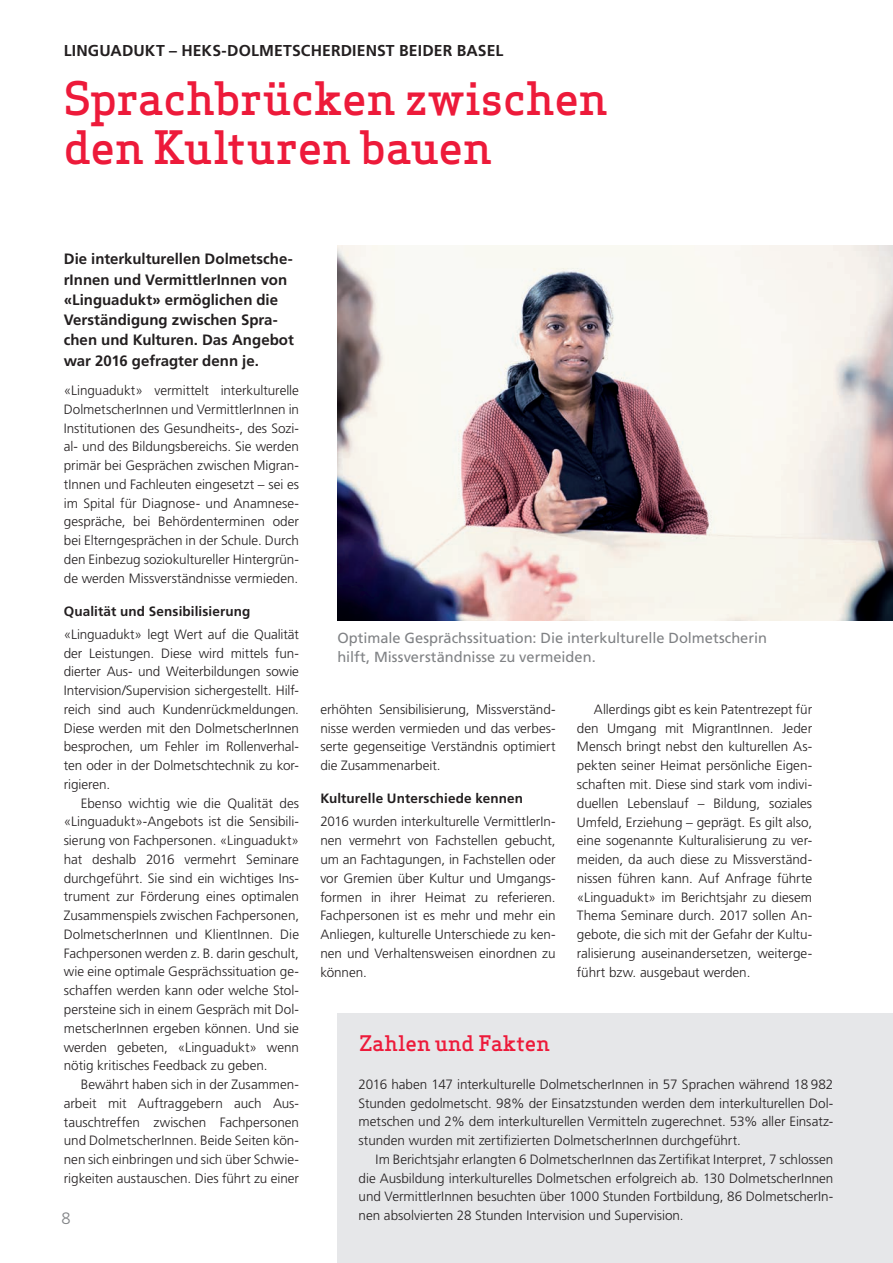
<style>
.page{position:relative;width:893px;height:1263px;background:#fff}
.page>*{position:absolute;margin:0;border:0;box-sizing:border-box;transform-origin:0 0}
.t1{font:500 45px/49.5px "Apex Serif";letter-spacing:-.005em;color:#ed1a3a}
.t2{font:500 21px "Apex Serif";color:#ed1a3a}
.t3{font:300 16.5px "Frutiger LT";color:#808285}
.t4{font:700 15.75px "Frutiger LT";letter-spacing:.005em;color:#231f20}
.t5{font:700 15px/20.2px "Frutiger LT";color:#231f20}
.t6{font:14.7px/18.8px "Frutiger LT";color:#808285}
.t7{font:300 13.5px/18.8px "Frutiger LT";color:#231f20;text-align:justify}
.t8{font:700 13.5px "Frutiger LT";letter-spacing:.01em;color:#231f20}
</style>
<div class="page">
<img style="left:337px;top:245px;width:556px;height:375px">
<div style="left:337px;top:1014px;width:556px;height:249px;background:#e6e7e9"></div>
<p class="t4" style="left:64px;top:41px;width:441px">LINGUADUKT – HEKS-DOLMETSCHERDIENST BEIDER BASEL</p>
<h1 class="t1" style="left:64px;top:73px;width:546px">Sprachbrücken zwischen den Kulturen bauen</h1>
<p class="t5" style="left:64px;top:249px;width:232px">Die interkulturellen Dolmetsche&shy;rInnen und VermittlerInnen von «Linguadukt» ermöglichen die<br>Verständigung zwischen Spra&shy;chen und Kulturen. Das Angebot war 2016 gefragter denn je.</p>
<p class="t7" style="left:64px;top:381px;width:237px">«Linguadukt» vermittelt interkulturelle DolmetscherInnen und VermittlerInnen in Institutionen des Gesundheits-, des Sozi&shy;al- und des Bildungsbereichs. Sie werden primär bei Gesprächen zwischen Migran&shy;tInnen und Fachleuten eingesetzt – sei es im Spital für Diagnose- und Anamnese&shy;gespräche, bei Behördenterminen oder bei Elterngesprächen in der Schule. Durch den Einbezug soziokultureller Hintergrün&shy;de werden Missverständnisse vermieden.</p>
<p class="t8" style="left:64px;top:603px;width:188px">Qualität und Sensibilisierung</p>
<p class="t7" style="left:64px;top:625px;width:237px">«Linguadukt» legt Wert auf die Qualität der Leistungen. Diese wird mittels fun&shy;dierter Aus- und Weiterbildungen sowie Intervision/Supervision sichergestellt. Hilf&shy;reich sind auch Kundenrückmeldungen.<br>Diese werden mit den DolmetscherInnen besprochen, um Fehler im Rollenverhal&shy;ten oder in der Dolmetschtechnik zu kor&shy;rigieren.</p>
<p class="t7" style="left:64px;top:794px;width:237px;text-indent:17px">Ebenso wichtig wie die Qualität des «Linguadukt»-Angebots ist die Sensibili&shy;sierung von Fachpersonen. «Linguadukt» hat deshalb 2016 vermehrt Seminare durchgeführt. Sie sind ein wichtiges Ins&shy;trument zur Förderung eines optimalen Zusammenspiels zwischen Fachpersonen, DolmetscherInnen und KlientInnen. Die Fachpersonen werden z. B. darin geschult, wie eine optimale Gesprächssituation ge&shy;schaffen werden kann oder welche Stol&shy;persteine sich in einem Gespräch mit Dol&shy;metscherInnen ergeben können. Und sie werden gebeten, «Linguadukt» wenn nötig kritisches Feedback zu geben.</p>
<p class="t7" style="left:64px;top:1075px;width:237px;text-indent:17px">Bewährt haben sich in der Zusammen&shy;arbeit mit Auftraggebern auch Aus&shy;tauschtreffen zwischen Fachpersonen und DolmetscherInnen. Beide Seiten kön&shy;nen sich einbringen und sich über Schwie&shy;rigkeiten austauschen. Dies führt zu einer</p>
<p class="t3" style="left:62px;top:1209px;width:11px">8</p>
<p class="t6" style="left:337px;top:629px;width:431px">Optimale Gesprächssituation: Die interkulturelle Dolmetscherin hilft, Missverständnisse zu vermeiden.</p>
<p class="t7" style="left:320px;top:700px;width:237px">erhöhten Sensibilisierung, Missverständ&shy;nisse werden vermieden und das verbes&shy;serte gegenseitige Verständnis optimiert die Zusammenarbeit.</p>
<p class="t8" style="left:320px;top:791px;width:204px">Kulturelle Unterschiede kennen</p>
<p class="t7" style="left:320px;top:813px;width:237px">2016 wurden interkulturelle VermittlerIn&shy;nen vermehrt von Fachstellen gebucht, um an Fachtagungen, in Fachstellen oder vor Gremien über Kultur und Umgangs&shy;formen in ihrer Heimat zu referieren.<br>Fachpersonen ist es mehr und mehr ein Anliegen, kulturelle Unterschiede zu ken&shy;nen und Verhaltensweisen einordnen zu können.</p>
<p class="t7" style="left:577px;top:700px;width:237px;text-indent:17px">Allerdings gibt es kein Patentrezept für den Umgang mit MigrantInnen. Jeder Mensch bringt nebst den kulturellen As&shy;pekten seiner Heimat persönliche Eigen&shy;schaften mit. Diese sind stark vom indivi&shy;duellen Lebenslauf – Bildung, soziales Umfeld, Erziehung – geprägt. Es gilt also, eine sogenannte Kulturalisierung zu ver&shy;meiden, da auch diese zu Missverständ&shy;nissen führen kann. Auf Anfrage führte «Linguadukt» im Berichtsjahr zu diesem Thema Seminare durch. 2017 sollen An&shy;gebote, die sich mit der Gefahr der Kultu&shy;ralisierung auseinandersetzen, weiterge&shy;führt bzw. ausgebaut werden.</p>
<h2 class="t2" style="left:359px;top:1030px;width:192px">Zahlen und Fakten</h2>
<p class="t7" style="left:359px;top:1075px;width:476px">2016 haben 147 interkulturelle DolmetscherInnen in 57 Sprachen während 18 982<br>Stunden gedolmetscht. 98% der Einsatzstunden werden dem interkulturellen Dol&shy;metschen und 2% dem interkulturellen Vermitteln zugerechnet. 53% aller Einsatz&shy;stunden wurden mit zertifizierten DolmetscherInnen durchgeführt.</p>
<p class="t7" style="left:359px;top:1150px;width:476px;text-indent:17px">Im Berichtsjahr erlangten 6 DolmetscherInnen das Zertifikat Interpret, 7 schlossen die Ausbildung interkulturelles Dolmetschen erfolgreich ab. 130 DolmetscherInnen und VermittlerInnen besuchten über 1000 Stunden Fortbildung, 86 DolmetscherIn&shy;nen absolvierten 28 Stunden Intervision und Supervision.</p>
</div>
